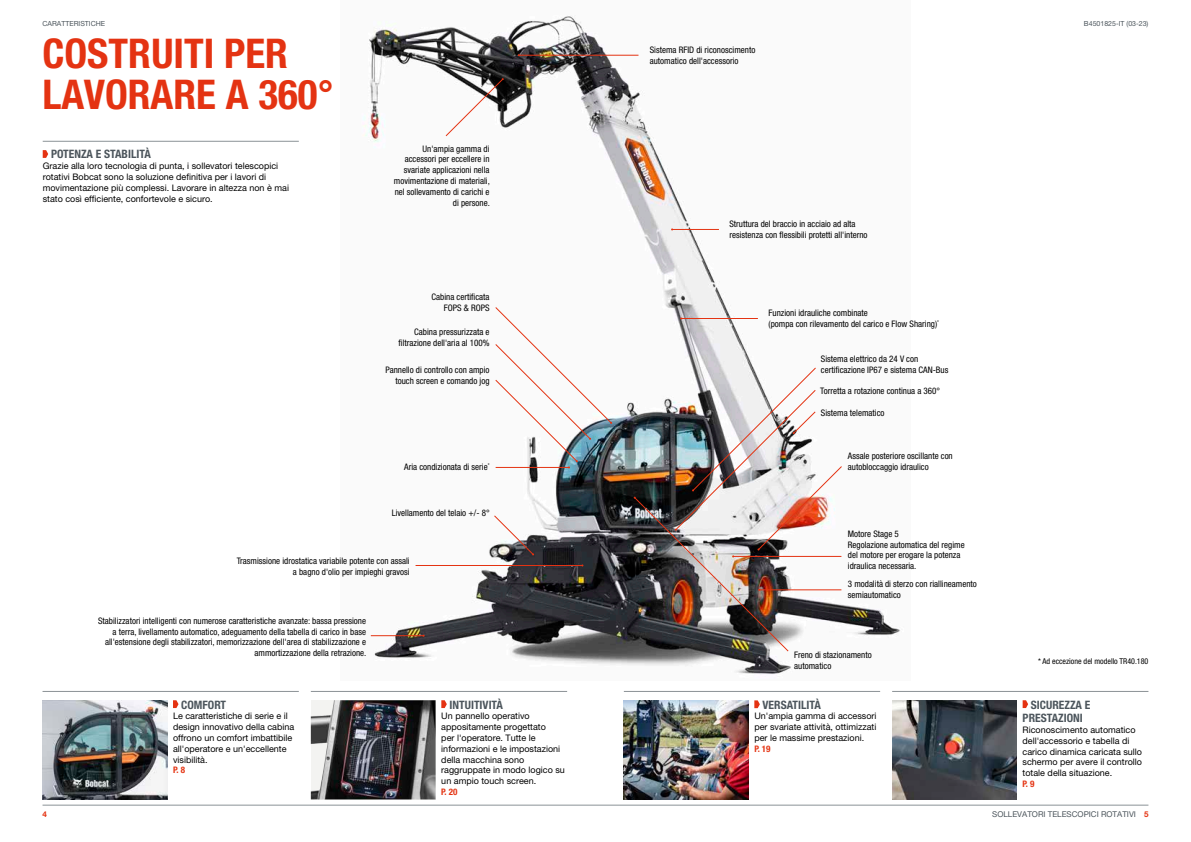
<style>
.page{position:relative;width:1191px;height:842px;background:#fff}
.page>*{position:absolute;margin:0;border:0;box-sizing:border-box;transform-origin:0 0}
.t1{font:700 condensed 41px/40.4px "Helvetica Neue LT Pro";color:#e43312}
.t2{font:700 condensed 11.6px/13.6px "Helvetica Neue LT Pro";color:#4c555c}
.t3{font:condensed 9px/10.8px "Helvetica Neue LT Pro";color:#000}
.t4{font:9px/10.8px "Helvetica Neue LT Pro";color:#000}
.t5{font:700 condensed 9px "Helvetica Neue LT Pro";color:#e43312}
.t6{font:8px "Helvetica Neue LT Pro";color:#4c555c}
.t7{font:condensed 8px "Helvetica Neue LT Pro";color:#000}
.t8{font:700 8px "Helvetica Neue LT Pro";color:#e43312}
.t9{font:7px "Helvetica Neue LT Pro";color:#4c555c}
.s1{font-weight:700;color:#e43312}
</style>
<div class="page">
<hr style="left:43px;top:805px;width:1105px;height:1px;background:#8b9296">
<img style="left:363px;top:16px;width:537px;height:659px">
<hr style="left:43px;top:691px;width:256px;height:1px;background:#8b9296">
<hr style="left:624px;top:691px;width:256px;height:1px;background:#8b9296">
<img style="left:892px;top:700px;width:125px;height:99px">
<img style="left:311px;top:700px;width:124px;height:99px">
<hr style="left:311px;top:691px;width:256px;height:1px;background:#8b9296">
<hr style="left:892px;top:691px;width:256px;height:1px;background:#8b9296">
<img style="left:43px;top:700px;width:124px;height:99px">
<hr style="left:519px;top:55px;width:119px;height:1px;background:#e43312">
<hr style="left:672px;top:229px;width:47px;height:1px;background:#e43312">
<hr style="left:681px;top:318px;width:77px;height:1px;background:#e43312">
<img style="left:633px;top:368px;width:209px;height:283px">
<svg style="left:445px;top:78px;width:59px;height:58px"></svg>
<svg style="left:494px;top:515px;width:40px;height:40px"></svg>
<img style="left:624px;top:700px;width:124px;height:99px">
<svg style="left:1022px;top:700px;width:6px;height:8px"></svg>
<svg style="left:173px;top:700px;width:5px;height:8px"></svg>
<hr style="left:43px;top:141px;width:256px;height:1px;background:#8b9296">
<svg style="left:43px;top:150px;width:5px;height:8px"></svg>
<svg style="left:754px;top:700px;width:6px;height:8px"></svg>
<hr style="left:415px;top:565px;width:167px;height:1px;background:#e43312">
<svg style="left:495px;top:307px;width:117px;height:161px"></svg>
<hr style="left:371px;top:635px;width:52px;height:1px;background:#e43312">
<svg style="left:441px;top:700px;width:6px;height:8px"></svg>
<p class="t9" style="left:43px;top:19px;width:64px">CARATTERISTICHE</p>
<h1 class="t1" style="left:42px;top:33px;width:293px">COSTRUITI PER<br>LAVORARE A 360°</h1>
<p class="t3" style="left:650px;top:44px;width:107px">Sistema RFID di riconoscimento automatico dell'accessorio</p>
<p class="t2" style="left:51px;top:147px;width:101px">POTENZA E STABILITÀ</p>
<p class="t4" style="left:43px;top:160px;width:248px">Grazie alla loro tecnologia di punta, i sollevatori telescopici rotativi Bobcat sono la soluzione definitiva per i lavori di movimentazione più complessi. Lavorare in altezza non è mai stato così efficiente, confortevole e sicuro.</p>
<p class="t3" style="left:394px;top:143px;width:98px;text-align:right">Un'ampia gamma di accessori per eccellere in svariate applicazioni nella movimentazione di materiali, nel sollevamento di carichi e di persone.</p>
<p class="t3" style="left:729px;top:219px;width:140px">Struttura del braccio in acciaio ad alta resistenza con flessibili protetti all'interno</p>
<p class="t9" style="left:1084px;top:19px;width:66px">B4501825-IT (03-23)</p>
<p class="t8" style="left:43px;top:809px;width:6px">4</p>
<p class="t3" style="left:431px;top:291px;width:60px;text-align:right">Cabina certificata<br>FOPS &amp; ROPS</p>
<p class="t3" style="left:398px;top:326px;width:93px;text-align:right">Cabina pressurizzata e filtrazione dell'aria al 100%</p>
<p class="t3" style="left:385px;top:364px;width:105px;text-align:right">Pannello di controllo con ampio touch screen e comando jog</p>
<p class="t3" style="left:404px;top:461px;width:87px">Aria condizionata di serie<sup>*</sup></p>
<p class="t3" style="left:392px;top:507px;width:99px">Livellamento del telaio +/- 8°</p>
<p class="t3" style="left:237px;top:555px;width:174px;text-align:right">Trasmissione idrostatica variabile potente con assali a bagno d'olio per impieghi gravosi</p>
<p class="t3" style="left:98px;top:615px;width:270px;text-align:right">Stabilizzatori intelligenti con numerose caratteristiche avanzate: bassa pressione a terra, livellamento automatico, adeguamento della tabella di carico in base all'estensione degli stabilizzatori, memorizzazione dell'area di stabilizzazione e ammortizzazione della retrazione.</p>
<p class="t2" style="left:181px;top:697px;width:46px">COMFORT</p>
<p class="t4" style="left:173px;top:711px;width:123px">Le caratteristiche di serie e il design innovativo della cabina offrono un comfort imbattibile all'operatore e un'eccellente visibilità.</p>
<p class="t5" style="left:173px;top:765px;width:13px">P. 8</p>
<p class="t2" style="left:449px;top:697px;width:55px">INTUITIVITÀ</p>
<p class="t4" style="left:441px;top:711px;width:125px">Un pannello operativo appositamente progettato<br>per l'operatore. Tutte le informazioni e le impostazioni della macchina sono raggruppate in modo logico su un ampio touch screen.</p>
<p class="t5" style="left:441px;top:786px;width:18px">P. 20</p>
<p class="t3" style="left:768px;top:308px;width:172px">Funzioni idrauliche combinate<br>(pompa con rilevamento del carico e Flow Sharing)<sup>*</sup></p>
<p class="t3" style="left:821px;top:353px;width:129px">Sistema elettrico da 24 V con certificazione IP67 e sistema CAN-Bus</p>
<p class="t3" style="left:820px;top:385px;width:121px">Torretta a rotazione continua a 360°</p>
<p class="t3" style="left:821px;top:407px;width:65px">Sistema telematico</p>
<p class="t3" style="left:848px;top:450px;width:106px">Assale posteriore oscillante con autobloccaggio idraulico</p>
<p class="t3" style="left:848px;top:528px;width:118px">Motore Stage 5<br>Regolazione automatica del regime del motore per erogare la potenza idraulica necessaria.</p>
<p class="t3" style="left:848px;top:579px;width:131px">3 modalità di sterzo con riallineamento semiautomatico</p>
<p class="t3" style="left:794px;top:649px;width:79px">Freno di stazionamento automatico</p>
<p class="t2" style="left:762px;top:698px;width:60px">VERSATILITÀ</p>
<p class="t4" style="left:754px;top:711px;width:124px;text-align:justify">Un'ampia gamma di accessori per svariate attività, ottimizzati per le massime prestazioni.</p>
<p class="t5" style="left:754px;top:743px;width:18px">P. 19</p>
<p class="t7" style="left:1038px;top:656px;width:112px">* Ad eccezione del modello TR40.180</p>
<p class="t2" style="left:1022px;top:697px;width:69px;text-indent:8px">SICUREZZA E<br>PRESTAZIONI</p>
<p class="t4" style="left:1022px;top:724px;width:121px">Riconoscimento automatico dell'accessorio e tabella di carico dinamica caricata sullo schermo per avere il controllo totale della situazione.</p>
<p class="t5" style="left:1022px;top:778px;width:13px">P. 9</p>
<p class="t6" style="left:992px;top:810px;width:158px">SOLLEVATORI TELESCOPICI ROTATIVI <span class="s1">5</span></p>
</div>
